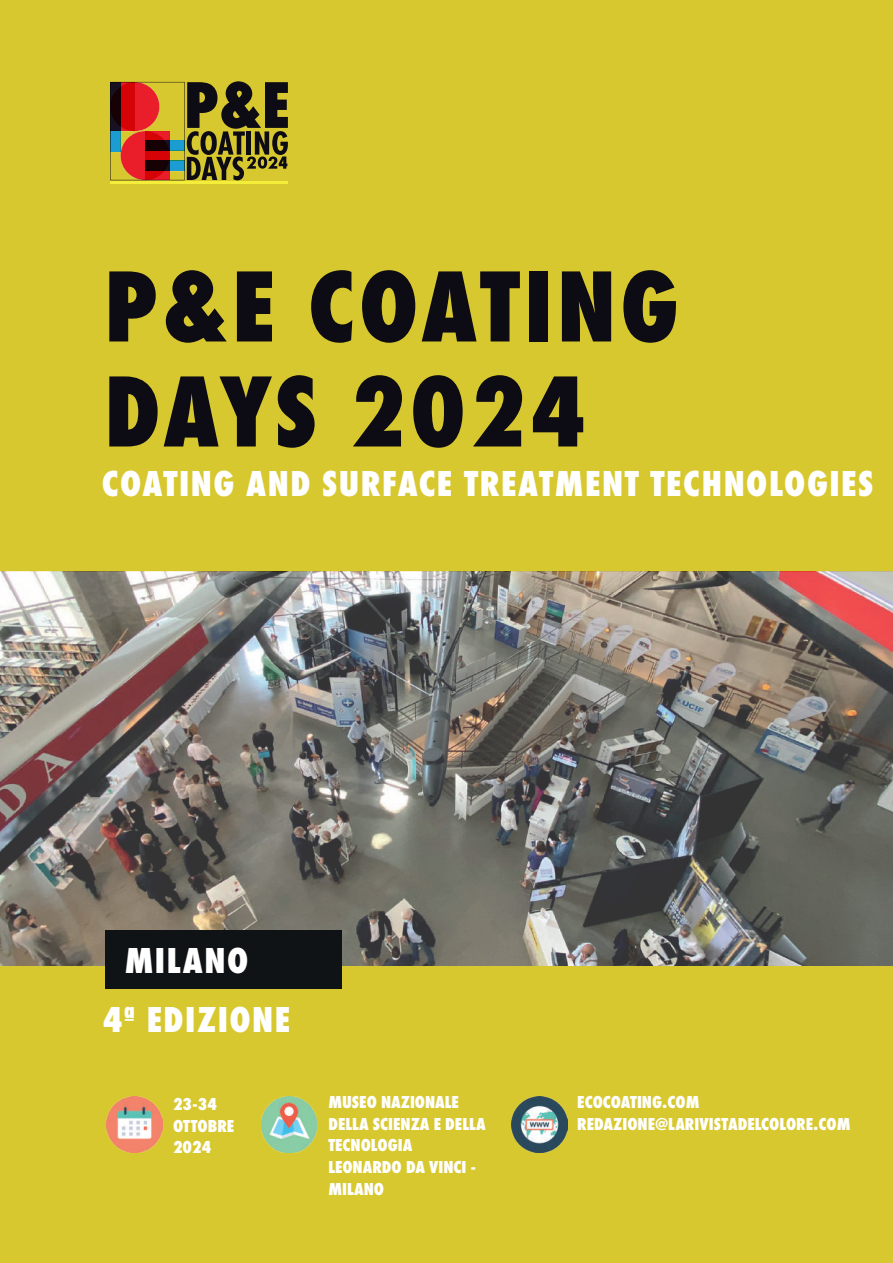
<style>
.page{position:relative;width:893px;height:1263px;background:#fff}
.page>*{position:absolute;margin:0;border:0;box-sizing:border-box;transform-origin:0 0}
.t1{font:800 105px/105px "Futura PT Cond";letter-spacing:.04em;color:#0d0b14}
.t2{font:800 37.5px "Futura PT Cond";letter-spacing:.04em;color:#fff}
.t3{font:800 18px/21.6px "Futura PT Cond";color:#fff}
</style>
<div class="page">
<div style="left:0;top:0;width:893px;height:572px;background:#d8c82f"></div>
<img style="left:0;top:571px;width:893px;height:396px">
<div style="left:0;top:967px;width:893px;height:296px;background:#d8c82f"></div>
<div style="left:105px;top:930px;width:237px;height:59px;background:#101315"></div>
<img style="left:261px;top:1097px;width:56px;height:55px">
<img style="left:511px;top:1096px;width:56px;height:56px">
<img style="left:106px;top:1096px;width:56px;height:56px">
<hr style="left:110px;top:181px;width:178px;height:3px;background:#f4ed3a">
<svg style="left:110px;top:81px;width:178px;height:99px"></svg>
<h1 class="t1" style="left:104px;top:254px;width:576px">P&amp;E COATING<br>DAYS 2024</h1>
<h2 class="t2" style="left:102px;top:462px;width:773px">COATING AND SURFACE TREATMENT TECHNOLOGIES</h2>
<h2 class="t2" style="left:125px;top:938px;width:125px">MILANO</h2>
<h2 class="t2" style="left:124px;top:997px;width:168px">ª EDIZIONE</h2>
<h2 class="t2" style="left:103px;top:1006px;width:144px">4MILANO</h2>
<p class="t3" style="left:173px;top:1093px;width:63px">23-34<br>OTTOBRE<br>2024</p>
<p class="t3" style="left:328px;top:1091px;width:159px">MUSEO NAZIONALE<br>DELLA SCIENZA E DELLA<br>TECNOLOGIA<br>LEONARDO DA VINCI -<br>MILANO</p>
<p class="t3" style="left:577px;top:1091px;width:275px">ECOCOATING.COM<br>REDAZIONE@LARIVISTADELCOLORE.COM</p>
</div>
